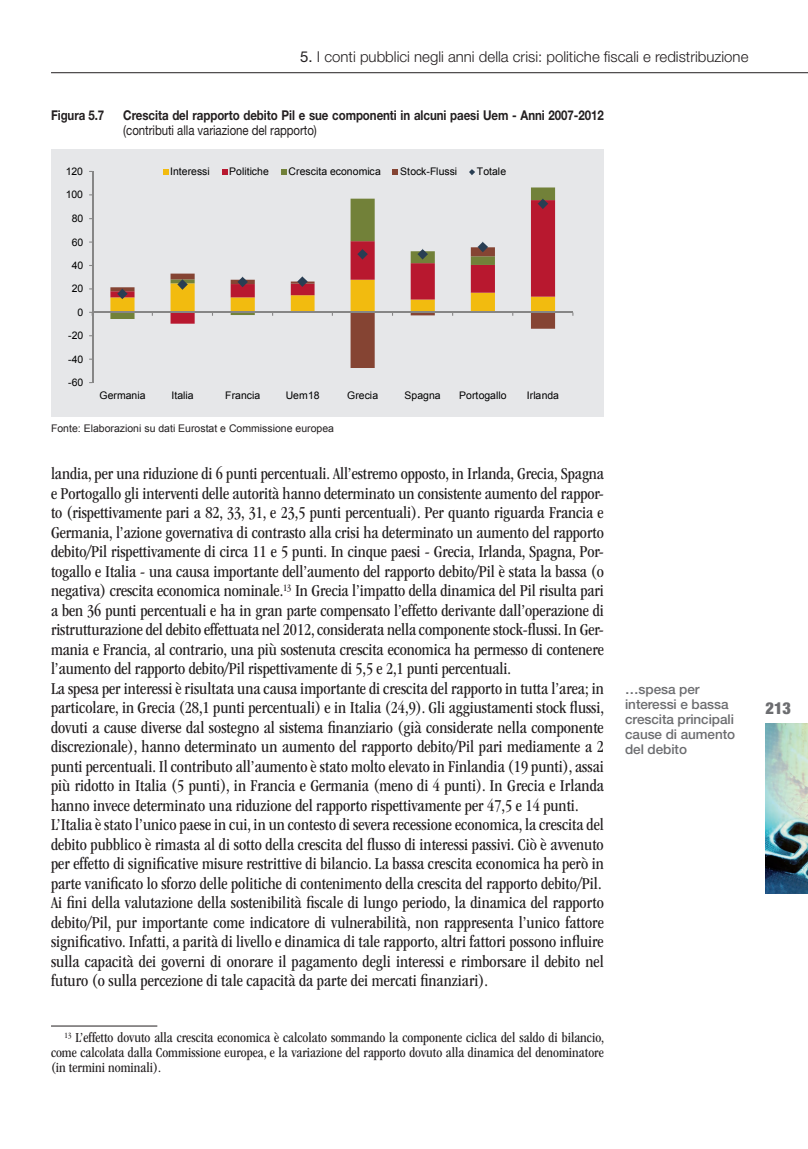
<style>
.page{position:relative;width:808px;height:1149px;background:#fff}
.page>*{position:absolute;margin:0;border:0;box-sizing:border-box;transform-origin:0 0}
.t1{font:condensed 17.25px/19.5px "ITC Garamond Std";color:#231f20}
.t2{font:900 condensed 16.5px "Helvetica Neue LT Std";color:#6c6d70}
.t3{font:300 15px "Helvetica Neue LT Std";color:#231f20}
.t4{font:condensed 14.25px/15px "ITC Garamond Std";color:#231f20;text-align:justify}
.t5{font:700 13.5px "Helvetica Neue LT Std";letter-spacing:-.005em;color:#231f20;scale:.85 1}
.t6{font:500 13.5px/15px "Helvetica Neue LT Std";letter-spacing:-.005em;color:#6c6d70}
.t7{font:13.5px "Helvetica Neue LT Std";letter-spacing:-.005em;color:#231f20;scale:.85 1}
.t8{font:10.5px "Arial";letter-spacing:-.005em;color:#000}
.t9{font:10.5px "Arial";color:#231f20}
.s1{font-weight:400}
</style>
<div class="page">
<hr style="left:51px;top:72px;width:757px;height:1px;background:#231f20">
<img style="left:765px;top:723px;width:43px;height:170px">
<hr style="left:51px;top:1025px;width:106px;height:1px;background:#231f20">
<div style="left:51px;top:149px;width:553px;height:268px;background:#e6e7e9"></div>
<svg style="left:350px;top:187px;width:205px;height:60px"></svg>
<svg style="left:110px;top:247px;width:445px;height:121px"></svg>
<hr style="left:92px;top:171px;width:1px;height:211px;background:#868686">
<hr style="left:92px;top:312px;width:481px;height:1px;background:#868686">
<svg style="left:110px;top:276px;width:445px;height:39px"></svg>
<svg style="left:357px;top:249px;width:11px;height:10px"></svg>
<svg style="left:417px;top:249px;width:11px;height:10px"></svg>
<svg style="left:477px;top:241px;width:11px;height:11px"></svg>
<svg style="left:537px;top:198px;width:11px;height:11px"></svg>
<svg style="left:163px;top:169px;width:5px;height:6px"></svg>
<svg style="left:222px;top:169px;width:5px;height:6px"></svg>
<svg style="left:281px;top:169px;width:5px;height:6px"></svg>
<svg style="left:393px;top:169px;width:5px;height:6px"></svg>
<svg style="left:469px;top:169px;width:6px;height:6px"></svg>
<p class="t3" style="left:300px;top:47px;width:450px"><span class="s1">5.</span> I conti pubblici negli anni della crisi: politiche fiscali e redistribuzione</p>
<p class="t5" style="left:51px;top:107px;width:64px">Figura 5.7</p>
<p class="t5" style="left:123px;top:107px;width:567px">Crescita del rapporto debito Pil e sue componenti in alcuni paesi Uem - Anni 2007-2012</p>
<p class="t7" style="left:123px;top:122px;width:229px">(contributi alla variazione del rapporto)</p>
<p class="t8" style="left:66px;top:164px;width:19px">120</p>
<p class="t8" style="left:66px;top:188px;width:19px">100</p>
<p class="t8" style="left:72px;top:211px;width:13px">80</p>
<p class="t8" style="left:72px;top:235px;width:13px">60</p>
<p class="t8" style="left:72px;top:258px;width:13px">40</p>
<p class="t8" style="left:72px;top:282px;width:13px">20</p>
<p class="t8" style="left:78px;top:305px;width:7px">0</p>
<p class="t8" style="left:68px;top:328px;width:17px">-20</p>
<p class="t8" style="left:68px;top:352px;width:17px">-40</p>
<p class="t8" style="left:68px;top:375px;width:17px">-60</p>
<p class="t8" style="left:170px;top:165px;width:41px">Interessi</p>
<p class="t8" style="left:229px;top:165px;width:41px">Politiche</p>
<p class="t8" style="left:289px;top:165px;width:94px">Crescita economica</p>
<p class="t8" style="left:400px;top:165px;width:59px">Stock-Flussi</p>
<p class="t8" style="left:477px;top:165px;width:31px">Totale</p>
<p class="t8" style="left:100px;top:388px;width:48px">Germania</p>
<p class="t8" style="left:172px;top:388px;width:23px">Italia</p>
<p class="t8" style="left:225px;top:388px;width:36px">Francia</p>
<p class="t8" style="left:286px;top:388px;width:35px">Uem18</p>
<p class="t8" style="left:347px;top:388px;width:32px">Grecia</p>
<p class="t8" style="left:404px;top:388px;width:38px">Spagna</p>
<p class="t8" style="left:459px;top:388px;width:49px">Portogallo</p>
<p class="t8" style="left:527px;top:388px;width:34px">Irlanda</p>
<p class="t9" style="left:51px;top:421px;width:285px">Fonte: Elaborazioni su dati Eurostat e Commissione europea</p>
<p class="t1" style="left:51px;top:464px;width:555px">landia, per una riduzione di 6 punti percentuali. All’estremo opposto, in Irlanda, Grecia, Spagna e Portogallo gli interventi delle autorità hanno determinato un consistente aumento del rappor&shy;to (rispettivamente pari a 82, 33, 31, e 23,5 punti percentuali). Per quanto riguarda Francia e Germania, l’azione governativa di contrasto alla crisi ha determinato un aumento del rapporto debito/Pil rispettivamente di circa 11 e 5 punti. In cinque paesi - Grecia, Irlanda, Spagna, Por&shy;togallo e Italia - una causa importante dell’aumento del rapporto debito/Pil è stata la bassa (o negativa) crescita economica nominale.<sup>13</sup> In Grecia l’impatto della dinamica del Pil risulta pari a ben 36 punti percentuali e ha in gran parte compensato l’effetto derivante dall’operazione di ristrutturazione del debito effettuata nel 2012, considerata nella componente stock-flussi. In Ger&shy;mania e Francia, al contrario, una più sostenuta crescita economica ha permesso di contenere l’aumento del rapporto debito/Pil rispettivamente di 5,5 e 2,1 punti percentuali.<br>La spesa per interessi è risultata una causa importante di crescita del rapporto in tutta l’area; in particolare, in Grecia (28,1 punti percentuali) e in Italia (24,9). Gli aggiustamenti stock flussi, dovuti a cause diverse dal sostegno al sistema finanziario (già considerate nella componente discrezionale), hanno determinato un aumento del rapporto debito/Pil pari mediamente a 2 punti percentuali. Il contributo all’aumento è stato molto elevato in Finlandia (19 punti), assai più ridotto in Italia (5 punti), in Francia e Germania (meno di 4 punti). In Grecia e Irlanda hanno invece determinato una riduzione del rapporto rispettivamente per 47,5 e 14 punti.<br>L’Italia è stato l’unico paese in cui, in un contesto di severa recessione economica, la crescita del debito pubblico è rimasta al di sotto della crescita del flusso di interessi passivi. Ciò è avvenuto per effetto di significative misure restrittive di bilancio. La bassa crescita economica ha però in parte vanificato lo sforzo delle politiche di contenimento della crescita del rapporto debito/Pil.<br>Ai fini della valutazione della sostenibilità fiscale di lungo periodo, la dinamica del rapporto debito/Pil, pur importante come indicatore di vulnerabilità, non rappresenta l’unico fattore significativo. Infatti, a parità di livello e dinamica di tale rapporto, altri fattori possono influire sulla capacità dei governi di onorare il pagamento degli interessi e rimborsare il debito nel futuro (o sulla percezione di tale capacità da parte dei mercati finanziari).</p>
<p class="t4" style="left:51px;top:1030px;width:555px;text-indent:14px"><sup>13</sup> L’effetto dovuto alla crescita economica è calcolato sommando la componente ciclica del saldo di bilancio, come calcolata dalla Commissione europea, e la variazione del rapporto dovuto alla dinamica del denominatore (in termini nominali).</p>
<p class="t6" style="left:625px;top:681px;width:112px">…spesa per interessi e bassa crescita principali cause di aumento del debito</p>
<p class="t2" style="left:765px;top:697px;width:27px">213</p>
</div>
